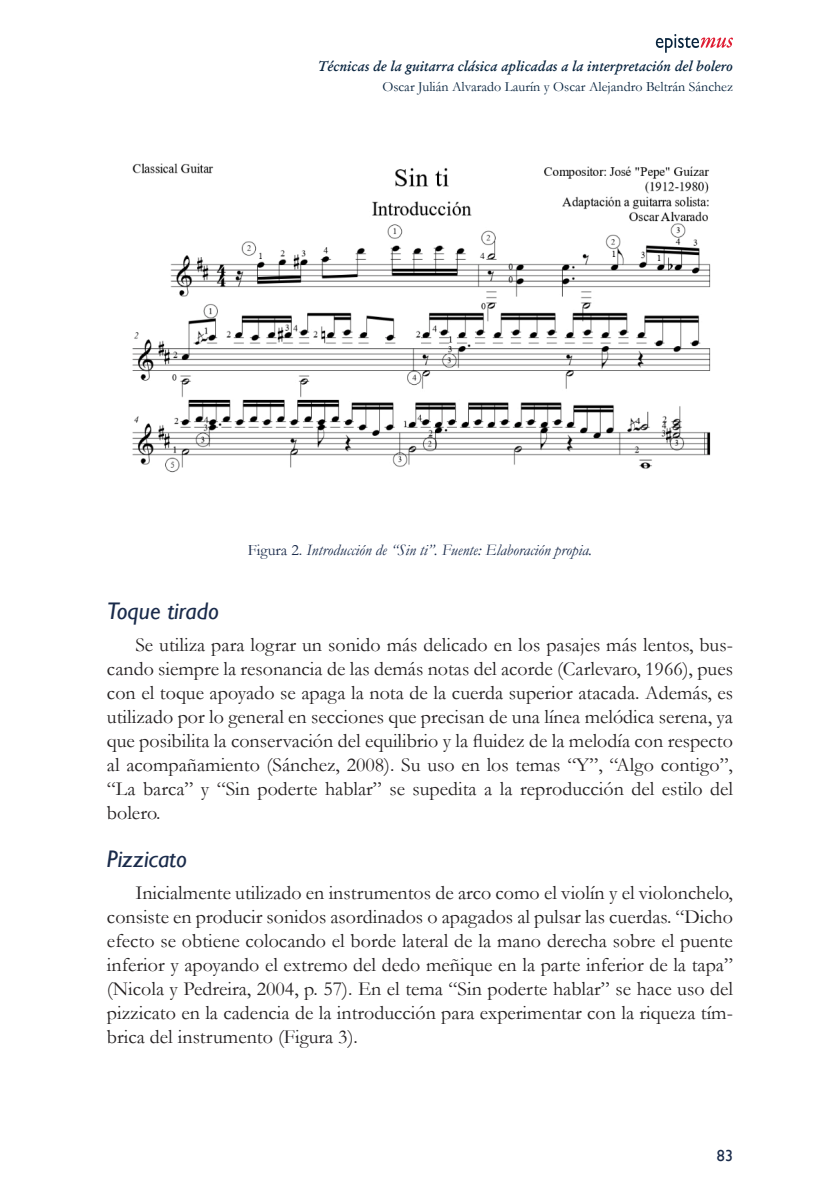
<style>
.page{position:relative;width:840px;height:1191px;background:#fff}
.page>*{position:absolute;margin:0;border:0;box-sizing:border-box;transform-origin:0 0}
.titulo_2{font:italic 24px "Gill Sans";color:#1a2b4b}
.texto{font:20px/24px "Garamond";color:#231f20;text-align:justify}
.leyendas{font:italic 16px "Garamond";color:#1a2b4b}
.t1{font:16px "Gill Sans";color:#1a2b4b}
.t2{font:italic 600 14px "Garamond";color:#08243f}
.t3{font:14px "Garamond";color:#08243f}
.s1{font-style:normal}
</style>
<div class="page">
<svg style="left:655px;top:34px;width:77px;height:19px"></svg>
<img style="left:132px;top:163px;width:579px;height:310px">
<p class="t2" style="left:318px;top:57px;width:416px">Técnicas de la guitarra clásica aplicadas a la interpretación del bolero</p>
<p class="t3" style="left:382px;top:77px;width:352px">Oscar Julián Alvarado Laurín y Oscar Alejandro Beltrán Sánchez</p>
<p class="leyendas" style="left:248px;top:539px;width:345px"><span class="s1">Figura 2.</span> Introducción de “Sin ti”. Fuente: Elaboración propia.</p>
<p class="titulo_2" style="left:107px;top:596px;width:113px">Toque tirado</p>
<p class="texto" style="left:107px;top:632px;width:627px;text-indent:28px">Se utiliza para lograr un sonido más delicado en los pasajes más lentos, bus&shy;cando siempre la resonancia de las demás notas del acorde (Carlevaro, 1966), pues con el toque apoyado se apaga la nota de la cuerda superior atacada. Además, es utilizado por lo general en secciones que precisan de una línea melódica serena, ya que posibilita la conservación del equilibrio y la fluidez de la melodía con respecto al acompañamiento (Sánchez, 2008). Su uso en los temas “Y”, “Algo contigo”, “La barca” y “Sin poderte hablar” se supedita a la reproducción del estilo del bolero.</p>
<p class="titulo_2" style="left:107px;top:844px;width:81px">Pizzicato</p>
<p class="texto" style="left:107px;top:880px;width:627px;text-indent:28px">Inicialmente utilizado en instrumentos de arco como el violín y el violonchelo, consiste en producir sonidos asordinados o apagados al pulsar las cuerdas. “Dicho efecto se obtiene colocando el borde lateral de la mano derecha sobre el puente inferior y apoyando el extremo del dedo meñique en la parte inferior de la tapa” (Nicola y Pedreira, 2004, p. 57). En el tema “Sin poderte hablar” se hace uso del pizzicato en la cadencia de la introducción para experimentar con la riqueza tím&shy;brica del instrumento (Figura 3).</p>
<p class="t1" style="left:716px;top:1145px;width:17px">83</p>
</div>
